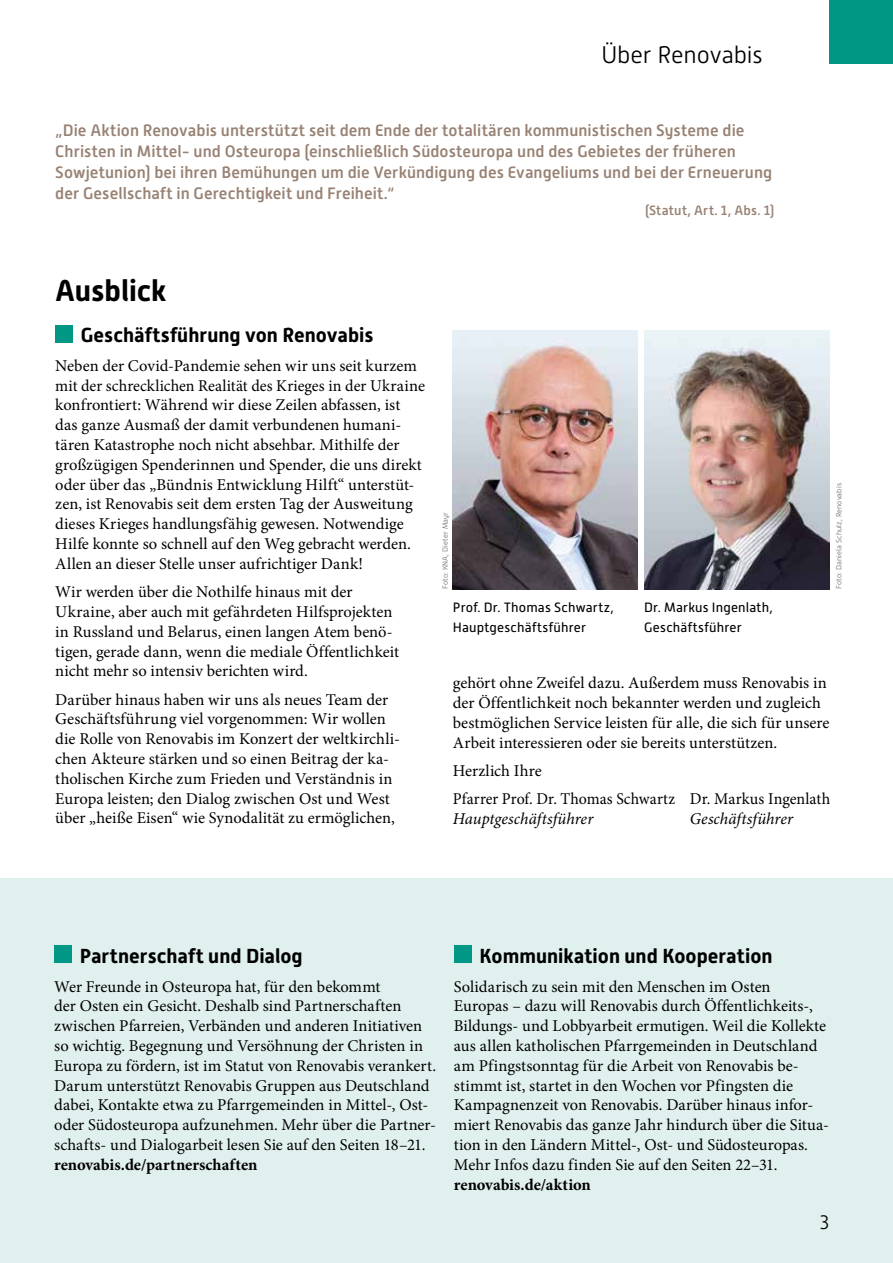
<style>
.page{position:relative;width:893px;height:1263px;background:#fff}
.page>*{position:absolute;margin:0;border:0;box-sizing:border-box;transform-origin:0 0}
.t1{font:700 30px "Alwyn New";letter-spacing:-.005em;color:#000}
.t2{font:300 24px "Alwyn New";letter-spacing:-.01em;color:#000}
.t3{font:700 20.25px "Alwyn New";color:#000}
.t4{font:300 19.5px "Alwyn New";color:#000}
.t5{font:16.5px/19.8px "Minion Pro";color:#000}
.t6{font:500 16.5px/21px "Alwyn New";letter-spacing:.005em;color:#988274}
.t7{font:700 16.5px "Minion Pro";color:#000}
.t8{font:italic 16.5px "Minion Pro";letter-spacing:.005em;color:#000}
.t9{font:13.5px/19.5px "Alwyn New";letter-spacing:.015em;color:#000}
.t10{font:500 13.5px "Alwyn New";letter-spacing:.015em;color:#988274}
.t11{font:300 7.5px "Alwyn New";letter-spacing:.02em;color:#6e6e6e}
</style>
<div class="page">
<div style="left:0;top:878px;width:893px;height:385px;background:#e0f0ee"></div>
<div style="left:54px;top:946px;width:18px;height:17px;background:#009884"></div>
<div style="left:454px;top:946px;width:18px;height:17px;background:#009884"></div>
<div style="left:829px;top:0;width:64px;height:64px;background:#009884"></div>
<div style="left:55px;top:325px;width:18px;height:17px;background:#009884"></div>
<img style="left:453px;top:330px;width:185px;height:259px">
<img style="left:644px;top:330px;width:185px;height:259px">
<h2 class="t2" style="left:601px;top:41px;width:163px">Über Renovabis</h2>
<p class="t6" style="left:55px;top:120px;width:718px">„Die Aktion Renovabis unterstützt seit dem Ende der totalitären kommunistischen Systeme die Christen in Mittel- und Osteuropa (einschließlich Südosteuropa und des Gebietes der früheren Sowjetunion) bei ihren Bemühungen um die Verkündigung des Evangeliums und bei der Erneuerung der Gesellschaft in Gerechtigkeit und Freiheit.“</p>
<p class="t10" style="left:645px;top:203px;width:131px">(Statut, Art. 1, Abs. 1)</p>
<h1 class="t1" style="left:55px;top:274px;width:113px">Ausblick</h1>
<p class="t3" style="left:81px;top:324px;width:294px">Geschäftsführung von Renovabis</p>
<p class="t5" style="left:55px;top:356px;width:371px">Neben der Covid-Pandemie sehen wir uns seit kurzem mit der schrecklichen Realität des Krieges in der Ukraine konfrontiert: Während wir diese Zeilen abfassen, ist das ganze Ausmaß der damit verbundenen humani&shy;tären Katastrophe noch nicht absehbar. Mithilfe der großzügigen Spenderinnen und Spender, die uns direkt oder über das „Bündnis Entwicklung Hilft“ unterstüt&shy;zen, ist Renovabis seit dem ersten Tag der Ausweitung dieses Krieges handlungsfähig gewesen. Notwendige Hilfe konnte so schnell auf den Weg gebracht werden.<br>Allen an dieser Stelle unser aufrichtiger Dank!</p>
<p class="t5" style="left:55px;top:582px;width:345px">Wir werden über die Nothilfe hinaus mit der Ukraine, aber auch mit gefährdeten Hilfsprojekten in Russland und Belarus, einen langen Atem benö&shy;tigen, gerade dann, wenn die mediale Öffentlichkeit nicht mehr so intensiv berichten wird.</p>
<p class="t5" style="left:55px;top:689px;width:346px">Darüber hinaus haben wir uns als neues Team der Geschäftsführung viel vorgenommen: Wir wollen die Rolle von Renovabis im Konzert der weltkirchli&shy;chen Akteure stärken und so einen Beitrag der ka&shy;tholischen Kirche zum Frieden und Verständnis in Europa leisten; den Dialog zwischen Ost und West über „heiße Eisen“ wie Synodalität zu ermöglichen,</p>
<p class="t11" style="left:441px;top:589px;width:78px;rotate:-90deg">Foto: KNA, Dieter Mayr</p>
<p class="t9" style="left:453px;top:598px;width:163px">Prof. Dr. Thomas Schwartz,<br>Hauptgeschäftsführer</p>
<p class="t9" style="left:644px;top:598px;width:130px">Dr. Markus Ingenlath,<br>Geschäftsführer</p>
<p class="t11" style="left:835px;top:589px;width:107px;rotate:-90deg">Foto: Daniela Schulz, Renovabis</p>
<p class="t5" style="left:453px;top:673px;width:378px">gehört ohne Zweifel dazu. Außerdem muss Renovabis in der Öffentlichkeit noch bekannter werden und zugleich bestmöglichen Service leisten für alle, die sich für unsere Arbeit interessieren oder sie bereits unterstützen.</p>
<p class="t5" style="left:453px;top:756px;width:379px;line-height:28.3px">Herzlich Ihre<br>Pfarrer Prof. Dr. Thomas Schwartz Dr. Markus Ingenlath</p>
<p class="t8" style="left:453px;top:807px;width:142px">Hauptgeschäftsführer</p>
<p class="t8" style="left:690px;top:807px;width:105px">Geschäftsführer</p>
<p class="t3" style="left:80px;top:944px;width:225px">Partnerschaft und Dialog</p>
<p class="t5" style="left:54px;top:976px;width:383px">Wer Freunde in Osteuropa hat, für den bekommt<br>der Osten ein Gesicht. Deshalb sind Partnerschaften zwischen Pfarreien, Verbänden und anderen Initiativen so wichtig. Begegnung und Versöhnung der Christen in Europa zu fördern, ist im Statut von Renovabis verankert.<br>Darum unterstützt Renovabis Gruppen aus Deutschland dabei, Kontakte etwa zu Pfarrgemeinden in Mittel-, Ost&shy;oder Südosteuropa aufzunehmen. Mehr über die Partner&shy;schafts- und Dialogarbeit lesen Sie auf den Seiten 18–21.</p>
<p class="t7" style="left:54px;top:1153px;width:205px">renovabis.de/partnerschaften</p>
<p class="t3" style="left:479px;top:944px;width:295px">Kommunikation und Kooperation</p>
<p class="t5" style="left:454px;top:976px;width:375px">Solidarisch zu sein mit den Menschen im Osten Europas – dazu will Renovabis durch Öffentlichkeits-, Bildungs- und Lobbyarbeit ermutigen. Weil die Kollekte aus allen katholischen Pfarrgemeinden in Deutschland am Pfingstsonntag für die Arbeit von Renovabis be&shy;stimmt ist, startet in den Wochen vor Pfingsten die Kampagnenzeit von Renovabis. Darüber hinaus infor&shy;miert Renovabis das ganze Jahr hindurch über die Situa&shy;tion in den Ländern Mittel-, Ost- und Südosteuropas.<br>Mehr Infos dazu finden Sie auf den Seiten 22–31.</p>
<p class="t7" style="left:454px;top:1173px;width:138px">renovabis.de/aktion</p>
<p class="t4" style="left:820px;top:1211px;width:11px">3</p>
</div>
